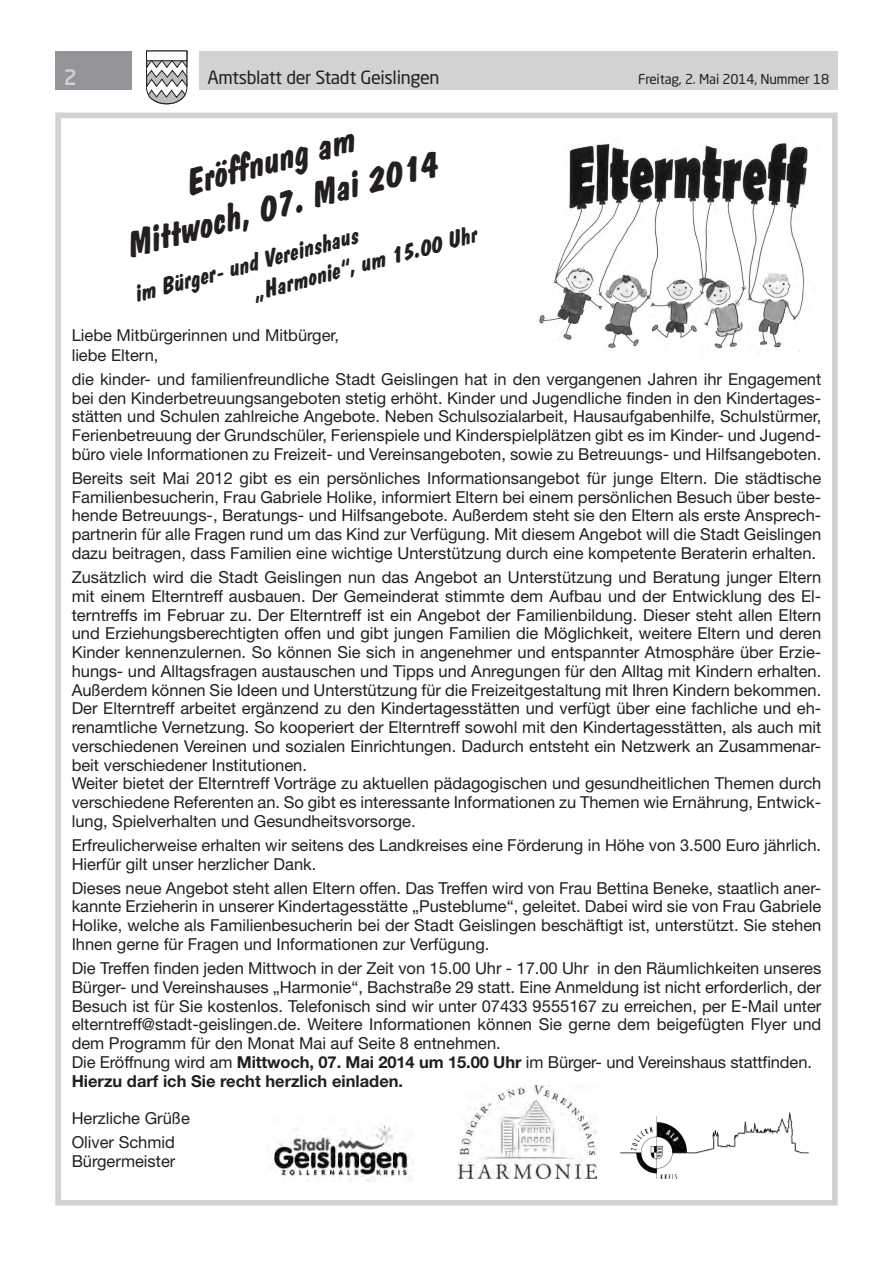
<style>
.page{position:relative;width:893px;height:1263px;background:#fff}
.page>*{position:absolute;margin:0;border:0;box-sizing:border-box;transform-origin:0 0}
.t1{font:italic 37.5px/45px "Dom Bold BT";color:#231f20;text-align:center}
.t2{font:italic 24px/29.2px "Dom Bold BT";color:#231f20}
.t3{font:500 21px "Neo Sans Std";color:#d1d2d4}
.t4{font:18px "Neo Sans Std";letter-spacing:-.02em;color:#231f20}
.t5{font:16.5px/18.8px "Helvetica Neue LT Std";color:#231f20}
.t6{font:13.5px "Neo Sans Std";letter-spacing:-.015em;color:#231f20}
.s1{font-size:22.65px}
.s2{font-weight:700}
</style>
<div class="page">
<div style="left:199px;top:51px;width:639px;height:38px;background:#d1d2d4"></div>
<div style="left:55px;top:51px;width:77px;height:38px;background:#939598"></div>
<svg style="left:146px;top:50px;width:42px;height:55px"></svg>
<div style="left:146px;top:51px;width:41px;height:10px;background:#fff;border:1px solid #231f20"></div>
<div style="left:55px;top:112px;width:783px;height:1093px;border:6px solid #d1d2d4"></div>
<img style="left:539px;top:143px;width:274px;height:212px">
<img style="left:270px;top:1123px;width:144px;height:58px">
<img style="left:459px;top:1086px;width:138px;height:92px">
<img style="left:620px;top:1113px;width:188px;height:66px">
<p class="t3" style="left:64px;top:64px;width:15px">2</p>
<p class="t4" style="left:207px;top:66px;width:234px">Amtsblatt der Stadt Geislingen</p>
<p class="t6" style="left:638px;top:71px;width:193px">Freitag, 2. Mai 2014, Nummer 18</p>
<h1 class="t1" style="left:108px;top:180px;width:322px;rotate:-15deg">Eröffnung am<br>Mittwoch, 07. Mai 2014</h1>
<h2 class="t2" style="left:242px;top:250px;width:231px;text-indent:-116px;rotate:-15deg">im Bürger- und Vereinshaus<br>„Harmonie“, um 15.00 Uh<span class="s1">r</span></h2>
<p class="t5" style="left:72px;top:326px;width:269px;line-height:19.4px">Liebe Mitbürgerinnen und Mitbürger, liebe Eltern,</p>
<p class="t5" style="left:72px;top:369px;width:751px;text-align:justify">die kinder- und familienfreundliche Stadt Geislingen hat in den vergangenen Jahren ihr Engagement bei den Kinderbetreuungsangeboten stetig erhöht. Kinder und Jugendliche finden in den Kindertages&shy;stätten und Schulen zahlreiche Angebote. Neben Schulsozialarbeit, Hausaufgabenhilfe, Schulstürmer, Ferienbetreuung der Grundschüler, Ferienspiele und Kinderspielplätzen gibt es im Kinder- und Jugend&shy;büro viele Informationen zu Freizeit- und Vereinsangeboten, sowie zu Betreuungs- und Hilfsangeboten.</p>
<p class="t5" style="left:72px;top:468px;width:751px;text-align:justify">Bereits seit Mai 2012 gibt es ein persönliches Informationsangebot für junge Eltern. Die städtische Familienbesucherin, Frau Gabriele Holike, informiert Eltern bei einem persönlichen Besuch über beste&shy;hende Betreuungs-, Beratungs- und Hilfsangebote. Außerdem steht sie den Eltern als erste Ansprech&shy;partnerin für alle Fragen rund um das Kind zur Verfügung. Mit diesem Angebot will die Stadt Geislingen dazu beitragen, dass Familien eine wichtige Unterstützung durch eine kompetente Beraterin erhalten.</p>
<p class="t5" style="left:72px;top:568px;width:751px">Zusätzlich wird die Stadt Geislingen nun das Angebot an Unterstützung und Beratung junger Eltern mit einem Elterntreff ausbauen. Der Gemeinderat stimmte dem Aufbau und der Entwicklung des El&shy;terntreffs im Februar zu. Der Elterntreff ist ein Angebot der Familienbildung. Dieser steht allen Eltern und Erziehungsberechtigten offen und gibt jungen Familien die Möglichkeit, weitere Eltern und deren Kinder kennenzulernen. So können Sie sich in angenehmer und entspannter Atmosphäre über Erzie&shy;hungs- und Alltagsfragen austauschen und Tipps und Anregungen für den Alltag mit Kindern erhalten.<br>Außerdem können Sie Ideen und Unterstützung für die Freizeitgestaltung mit Ihren Kindern bekommen.<br>Der Elterntreff arbeitet ergänzend zu den Kindertagesstätten und verfügt über eine fachliche und eh&shy;renamtliche Vernetzung. So kooperiert der Elterntreff sowohl mit den Kindertagesstätten, als auch mit verschiedenen Vereinen und sozialen Einrichtungen. Dadurch entsteht ein Netzwerk an Zusammenar&shy;beit verschiedener Institutionen.<br>Weiter bietet der Elterntreff Vorträge zu aktuellen pädagogischen und gesundheitlichen Themen durch verschiedene Referenten an. So gibt es interessante Informationen zu Themen wie Ernährung, Entwick&shy;lung, Spielverhalten und Gesundheitsvorsorge.</p>
<p class="t5" style="left:72px;top:835px;width:751px">Erfreulicherweise erhalten wir seitens des Landkreises eine Förderung in Höhe von 3.500 Euro jährlich.<br>Hierfür gilt unser herzlicher Dank.</p>
<p class="t5" style="left:72px;top:878px;width:751px;text-align:justify">Dieses neue Angebot steht allen Eltern offen. Das Treffen wird von Frau Bettina Beneke, staatlich aner&shy;kannte Erzieherin in unserer Kindertagesstätte „Pusteblume“, geleitet. Dabei wird sie von Frau Gabriele Holike, welche als Familienbesucherin bei der Stadt Geislingen beschäftigt ist, unterstützt. Sie stehen Ihnen gerne für Fragen und Informationen zur Verfügung.</p>
<p class="t5" style="left:72px;top:959px;width:751px">Die Treffen finden jeden Mittwoch in der Zeit von 15.00 Uhr - 17.00 Uhr in den Räumlichkeiten unseres Bürger- und Vereinshauses „Harmonie“, Bachstraße 29 statt. Eine Anmeldung ist nicht erforderlich, der Besuch ist für Sie kostenlos. Telefonisch sind wir unter 07433 9555167 zu erreichen, per E-Mail unter elterntreff@stadt-geislingen.de. Weitere Informationen können Sie gerne dem beigefügten Flyer und dem Programm für den Monat Mai auf Seite 8 entnehmen.<br>Die Eröffnung wird am <span class="s2">Mittwoch, 07. Mai 2014 um 15.00 Uhr</span> im Bürger- und Vereinshaus stattfinden.<br><span class="s2">Hierzu darf ich Sie recht herzlich einladen.</span></p>
<p class="t5" style="left:72px;top:1106px;width:120px;line-height:24.2px">Herzliche Grüße<br>Oliver Schmid</p>
<p class="t5" style="left:72px;top:1151px;width:105px">Bürgermeister</p>
</div>
